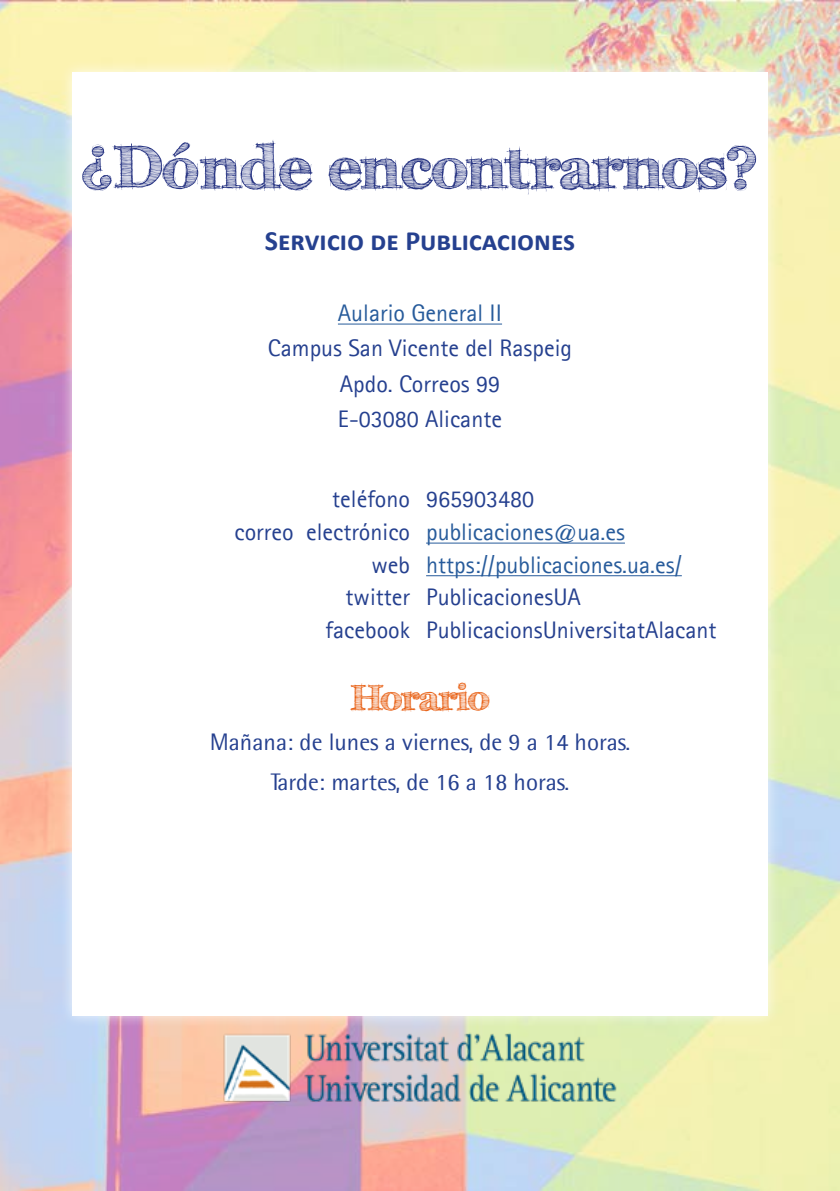
<style>
.page{position:relative;width:840px;height:1191px;background:#fff}
.page>*{position:absolute;margin:0;border:0;box-sizing:border-box;transform-origin:0 0}
.t1{font:700 60px "FFF Tusj";color:#283583}
.t2{font:700 36px "FFF Tusj";color:#e65300}
.t3{font:700 28px "Calibri";color:#25408f}
.t4{font:24px/35.4px "Agfa Rotis Sans Serif";color:#25408f;text-align:center}
.t5{font:24px "Agfa Rotis Sans Serif";color:#275b9b}
.t6{font:24px/40.2px "Agfa Rotis Semisans";color:#25408f;text-align:center}
.s1{color:#25408f}
</style>
<div class="page">
<img style="left:0;top:0;width:839px;height:1191px">
<img style="left:211px;top:1028px;width:417px;height:87px">
<div style="left:59px;top:59px;width:721px;height:969px;background:#fff;opacity:.75"></div>
<div style="left:72px;top:72px;width:695px;height:943px;background:#fff"></div>
<hr style="left:338px;top:324px;width:164px;height:1px;background:#275b9b">
<hr style="left:426px;top:543px;width:198px;height:1px;background:#275b9b">
<hr style="left:426px;top:575px;width:255px;height:1px;background:#275b9b">
<h1 class="t1" style="left:81px;top:132px;width:679px">¿Dónde encontrarnos?</h1>
<p class="t3" style="left:265px;top:223px;width:312px">Servicio de Publicaciones</p>
<p class="t5" style="left:338px;top:298px;width:165px">Aulario General II</p>
<p class="t4" style="left:268px;top:330px;width:305px">Campus San Vicente del Raspeig<br>Apdo. Correos 99<br>E-03080 Alicante</p>
<p class="t4" style="left:332px;top:481px;width:203px">teléfono 965903480</p>
<p class="t5" style="left:234px;top:517px;width:392px"><span class="s1">correo electrónico</span> publicaciones@ua.es</p>
<p class="t5" style="left:371px;top:550px;width:312px"><span class="s1">web</span> https://publicaciones.ua.es/</p>
<p class="t4" style="left:345px;top:579px;width:237px">twitter PublicacionesUA</p>
<p class="t4" style="left:325px;top:611px;width:392px">facebook PublicacionsUniversitatAlacant</p>
<h2 class="t2" style="left:351px;top:675px;width:138px">Horario</h2>
<p class="t6" style="left:209px;top:721px;width:422px">Mañana: de lunes a viernes, de 9 a 14 horas.<br>Tarde: martes, de 16 a 18 horas.</p>
</div>
